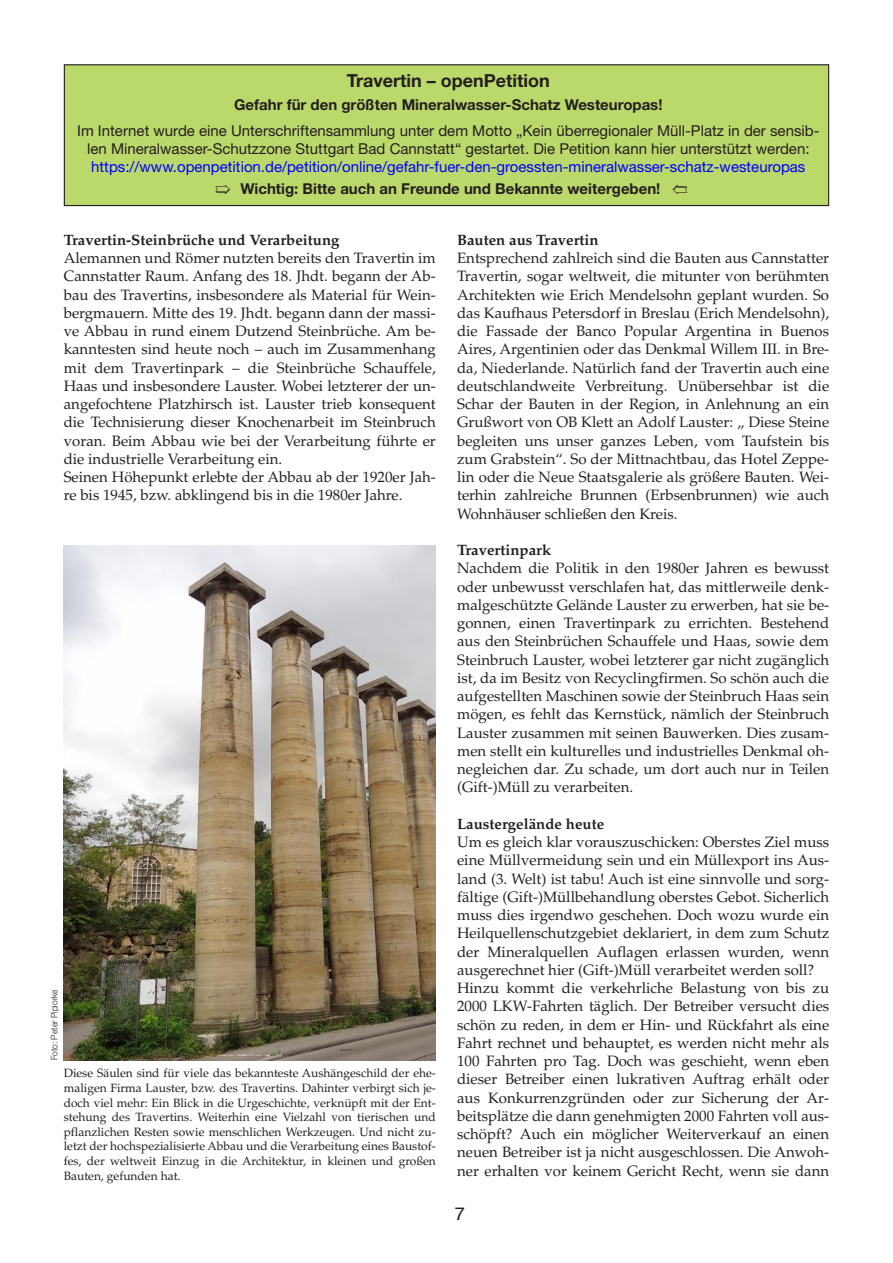
<style>
.page{position:relative;width:893px;height:1263px;background:#fff}
.page>*{position:absolute;margin:0;border:0;box-sizing:border-box;transform-origin:0 0}
.t1{font:700 18px "Helvetica Neue LT";color:#231f20}
.t2{font:18px "Helvetica";color:#231f20}
.t3{font:18px "MS Gothic";color:#231f20}
.t4{font:15px/18.3px "Palatino";color:#231f20}
.t5{font:15px/18px "Helvetica Neue LT";color:#231f20;text-align:center}
.t6{font:15px/22.6px "Helvetica Neue LT";color:#00f}
.t7{font:700 15px "Palatino";color:#231f20}
.t8{font:700 15px "Helvetica Neue LT";color:#231f20}
.t9{font:12px/14.5px "Palatino";color:#231f20;text-align:justify}
.t10{font:300 9px "Helvetica Neue";color:#231f20;scale:.93 1}
.s1{font-family:"MS Gothic";font-size:18px;color:#231f20}
.s2{font-weight:700;color:#231f20}
</style>
<div class="page">
<div style="left:65px;top:65px;width:763px;height:140px;background:#bbd86b"></div>
<div style="left:64px;top:64px;width:765px;height:142px;border:1px solid #231f20"></div>
<img style="left:64px;top:545px;width:372px;height:515px">
<p class="t1" style="left:347px;top:74px;width:205px">Travertin – openPetition</p>
<p class="t8" style="left:234px;top:99px;width:430px">Gefahr für den größten Mineralwasser-Schatz Westeuropas!</p>
<p class="t5" style="left:77px;top:123px;width:744px">Im Internet wurde eine Unterschriftensammlung unter dem Motto „Kein überregionaler Müll-Platz in der sensib&shy;len Mineralwasser-Schutzzone Stuttgart Bad Cannstatt“ gestartet. Die Petition kann hier unterstützt werden:</p>
<p class="t6" style="left:213px;top:156px;width:594px;text-indent:-122px">https://www.openpetition.de/petition/online/gefahr-fuer-den-groessten-mineralwasser-schatz-westeuropas <span class="s1">➯</span> <span class="s2">Wichtig: Bitte auch an Freunde und Bekannte weitergeben!</span></p>
<p class="t3" style="left:690px;top:199px;width:19px;rotate:-180deg">➯</p>
<p class="t7" style="left:64px;top:234px;width:277px">Travertin-Steinbrüche und Verarbeitung</p>
<p class="t4" style="left:64px;top:251px;width:374px">Alemannen und Römer nutzten bereits den Travertin im Cannstatter Raum. Anfang des 18. Jhdt. begann der Ab&shy;bau des Travertins, insbesondere als Material für Wein&shy;bergmauern. Mitte des 19. Jhdt. begann dann der massi&shy;ve Abbau in rund einem Dutzend Steinbrüche. Am be&shy;kanntesten sind heute noch – auch im Zusammenhang mit dem Travertinpark – die Steinbrüche Schauffele, Haas und insbesondere Lauster. Wobei letzterer der un&shy;angefochtene Platzhirsch ist. Lauster trieb konsequent die Technisierung dieser Knochenarbeit im Steinbruch voran. Beim Abbau wie bei der Verarbeitung führte er die industrielle Verarbeitung ein.<br>Seinen Höhepunkt erlebte der Abbau ab der 1920er Jah&shy;re bis 1945, bzw. abklingend bis in die 1980er Jahre.</p>
<p class="t10" style="left:51px;top:1060px;width:78px;rotate:-90deg">Foto: Peter Pipiorke</p>
<p class="t9" style="left:64px;top:1067px;width:374px">Diese Säulen sind für viele das bekannteste Aushängeschild der ehe&shy;maligen Firma Lauster, bzw. des Travertins. Dahinter verbirgt sich je&shy;doch viel mehr: Ein Blick in die Urgeschichte, verknüpft mit der Ent&shy;stehung des Travertins. Weiterhin eine Vielzahl von tierischen und pflanzlichen Resten sowie menschlichen Werkzeugen. Und nicht zu&shy;letzt der hochspezialisierte Abbau und die Verarbeitung eines Baustof&shy;fes, der weltweit Einzug in die Architektur, in kleinen und großen Bauten, gefunden hat.</p>
<p class="t7" style="left:457px;top:234px;width:143px">Bauten aus Travertin</p>
<p class="t4" style="left:457px;top:251px;width:374px;text-align:justify">Entsprechend zahlreich sind die Bauten aus Cannstatter Travertin, sogar weltweit, die mitunter von berühmten Architekten wie Erich Mendelsohn geplant wurden. So das Kaufhaus Petersdorf in Breslau (Erich Mendelsohn), die Fassade der Banco Popular Argentina in Buenos Aires, Argentinien oder das Denkmal Willem III. in Bre&shy;da, Niederlande. Natürlich fand der Travertin auch eine deutschlandweite Verbreitung. Unübersehbar ist die Schar der Bauten in der Region, in Anlehnung an ein Grußwort von OB Klett an Adolf Lauster: „ Diese Steine begleiten uns unser ganzes Leben, vom Taufstein bis zum Grabstein“. So der Mittnachtbau, das Hotel Zeppe&shy;lin oder die Neue Staatsgalerie als größere Bauten. Wei&shy;terhin zahlreiche Brunnen (Erbsenbrunnen) wie auch Wohnhäuser schließen den Kreis.</p>
<p class="t7" style="left:457px;top:544px;width:96px">Travertinpark</p>
<p class="t4" style="left:457px;top:561px;width:374px;text-align:justify">Nachdem die Politik in den 1980er Jahren es bewusst oder unbewusst verschlafen hat, das mittlerweile denk&shy;malgeschützte Gelände Lauster zu erwerben, hat sie be&shy;gonnen, einen Travertinpark zu errichten. Bestehend aus den Steinbrüchen Schauffele und Haas, sowie dem Steinbruch Lauster, wobei letzterer gar nicht zugänglich ist, da im Besitz von Recyclingfirmen. So schön auch die aufgestellten Maschinen sowie der Steinbruch Haas sein mögen, es fehlt das Kernstück, nämlich der Steinbruch Lauster zusammen mit seinen Bauwerken. Dies zusam&shy;men stellt ein kulturelles und industrielles Denkmal oh&shy;negleichen dar. Zu schade, um dort auch nur in Teilen (Gift-)Müll zu verarbeiten.</p>
<p class="t7" style="left:457px;top:818px;width:149px">Laustergelände heute</p>
<p class="t4" style="left:457px;top:834px;width:374px">Um es gleich klar vorauszuschicken: Oberstes Ziel muss eine Müllvermeidung sein und ein Müllexport ins Aus&shy;land (3. Welt) ist tabu! Auch ist eine sinnvolle und sorg&shy;fältige (Gift-)Müllbehandlung oberstes Gebot. Sicherlich muss dies irgendwo geschehen. Doch wozu wurde ein Heilquellenschutzgebiet deklariert, in dem zum Schutz der Mineralquellen Auflagen erlassen wurden, wenn ausgerechnet hier (Gift-)Müll verarbeitet werden soll?<br>Hinzu kommt die verkehrliche Belastung von bis zu 2000 LKW-Fahrten täglich. Der Betreiber versucht dies schön zu reden, in dem er Hin- und Rückfahrt als eine Fahrt rechnet und behauptet, es werden nicht mehr als 100 Fahrten pro Tag. Doch was geschieht, wenn eben dieser Betreiber einen lukrativen Auftrag erhält oder aus Konkurrenzgründen oder zur Sicherung der Ar&shy;beitsplätze die dann genehmigten 2000 Fahrten voll aus&shy;schöpft? Auch ein möglicher Weiterverkauf an einen neuen Betreiber ist ja nicht ausgeschlossen. Die Anwoh&shy;ner erhalten vor keinem Gericht Recht, wenn sie dann</p>
<p class="t2" style="left:455px;top:1206px;width:12px">7</p>
</div>
